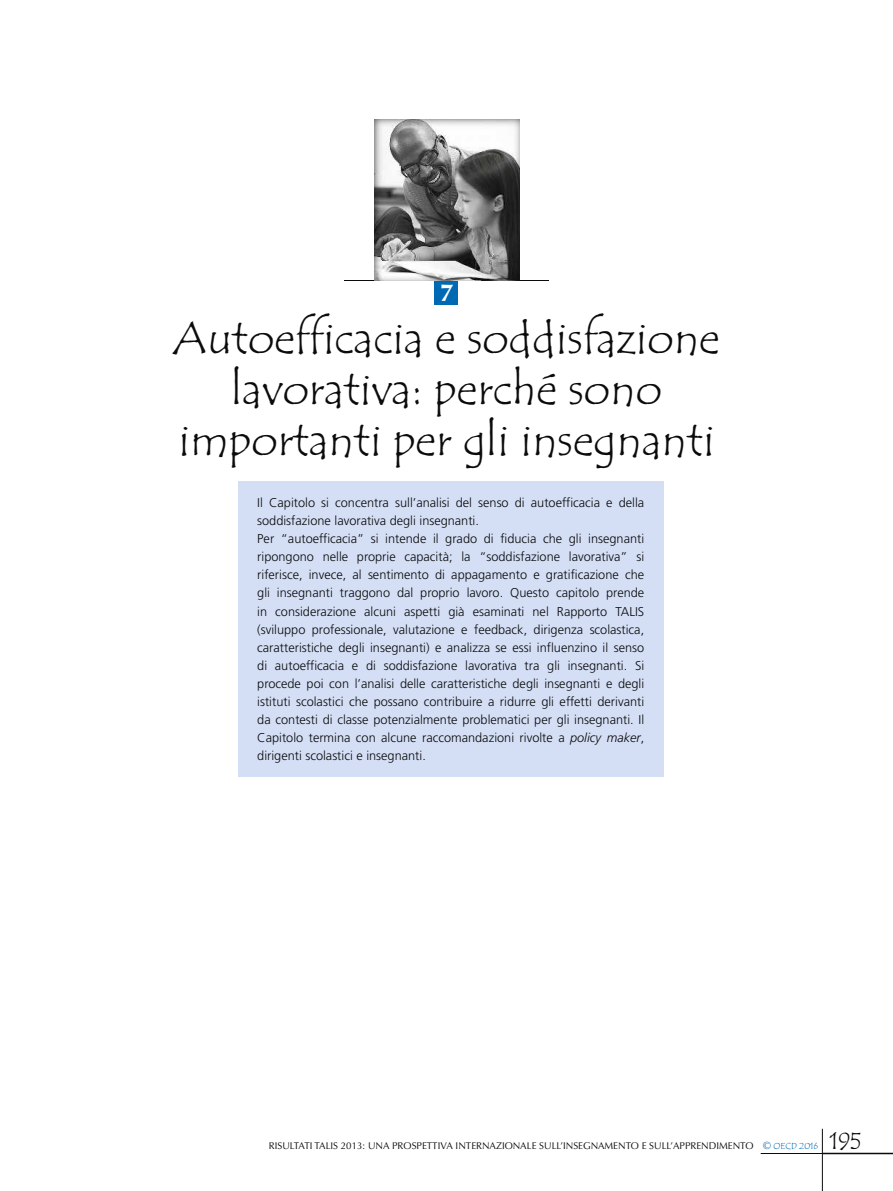
<style>
.page{position:relative;width:893px;height:1191px;background:#fff}
.page>*{position:absolute;margin:0;border:0;box-sizing:border-box;transform-origin:0 0}
.t1{font:45px/51px "Tempus Sans ITC";color:#0a0b0b;text-align:center}
.t2{font:24px "Tempus Sans ITC";color:#0a0b0b}
.t3{font:900 24px "Optima LT Std";color:#fefefe}
.t4{font:300 12.75px/18px "Frutiger LT Std";color:#0a0b0b}
.t5{font:9.75px "Optima LT Std";color:#0a0b0b}
.s1{font-style:italic}
.s2{font-size:10.5px;color:#0069b3}
.s3{font-family:"Tempus Sans ITC";font-size:9px;color:#0069b3}
</style>
<div class="page">
<div style="left:435px;top:281px;width:23px;height:23px;background:#0069b3"></div>
<hr style="left:344px;top:280px;width:205px;height:1px;background:#0a0b0b">
<hr style="left:822px;top:1128px;width:1px;height:63px;background:#0a0b0b">
<hr style="left:761px;top:1153px;width:61px;height:1px;background:#0a0b0b">
<hr style="left:822px;top:1152px;width:71px;height:2px;background:#0a0b0b">
<img style="left:374px;top:119px;width:145px;height:162px">
<div style="left:238px;top:481px;width:425px;height:295px;background:#d4dff6"></div>
<h2 class="t3" style="left:440px;top:278px;width:13px">7</h2>
<h1 class="t1" style="left:173px;top:313px;width:548px">Autoefficacia e soddisfazione lavorativa: perché sono importanti per gli insegnanti</h1>
<p class="t4" style="left:257px;top:494px;width:388px">Il Capitolo si concentra sull’analisi del senso di autoefficacia e della soddisfazione lavorativa degli insegnanti.<br>Per “autoefficacia” si intende il grado di fiducia che gli insegnanti ripongono nelle proprie capacità; la “soddisfazione lavorativa” si riferisce, invece, al sentimento di appagamento e gratificazione che gli insegnanti traggono dal proprio lavoro. Questo capitolo prende in considerazione alcuni aspetti già esaminati nel Rapporto TALIS (sviluppo professionale, valutazione e feedback, dirigenza scolastica, caratteristiche degli insegnanti) e analizza se essi influenzino il senso di autoefficacia e di soddisfazione lavorativa tra gli insegnanti. Si procede poi con l’analisi delle caratteristiche degli insegnanti e degli istituti scolastici che possano contribuire a ridurre gli effetti derivanti da contesti di classe potenzialmente problematici per gli insegnanti. Il Capitolo termina con alcune raccomandazioni rivolte a <span class="s1">policy maker</span>, dirigenti scolastici e insegnanti.</p>
<p class="t5" style="left:269px;top:1140px;width:551px">RISULTATI TALIS 2013: UNA PROSPETTIVA INTERNAZIONALE SULL’INSEGNAMENTO E SULL’APPRENDIMENTO <span class="s2">©</span> <span class="s3">OECD 2016</span></p>
<h2 class="t2" style="left:830px;top:1125px;width:34px">195</h2>
</div>
